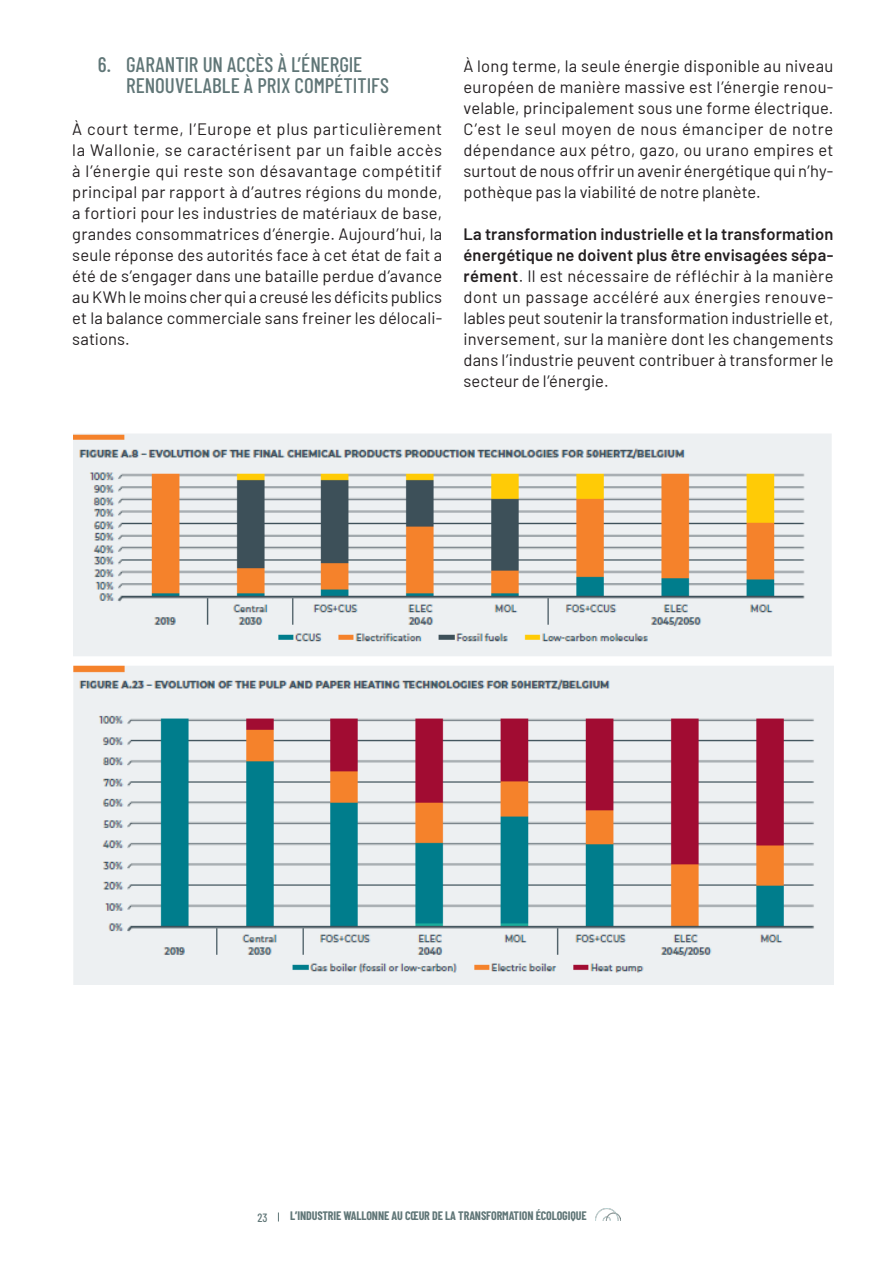
<style>
.page{position:relative;width:893px;height:1263px;background:#fff}
.page>*{position:absolute;margin:0;border:0;box-sizing:border-box;transform-origin:0 0}
._03_INTERTITRE{font:500 21px/21px "Barlow Condensed";color:#607677}
._04_TXT_COURANT{font:16.5px/21px "Barlow";letter-spacing:.005em;color:#231f20;text-align:justify}
.t1{font:700 12px "Barlow Condensed";letter-spacing:-.01em;color:#607677}
.t2{font:500 12px "Barlow Condensed";color:#607677}
.s1{font-weight:600}
</style>
<div class="page">
<img style="left:596px;top:1208px;width:25px;height:12px">
<img style="left:73px;top:434px;width:759px;height:222px">
<img style="left:73px;top:665px;width:760px;height:319px">
<p class="_03_INTERTITRE" style="left:126px;top:52px;width:264px;text-indent:-28px">6. GARANTIR UN ACCÈS À L’ÉNERGIE<br>RENOUVELABLE À PRIX COMPÉTITIFS</p>
<p class="_04_TXT_COURANT" style="left:72px;top:117px;width:371px">À court terme, l’Europe et plus particulièrement la Wallonie, se caractérisent par un faible accès à l’énergie qui reste son désavantage compétitif principal par rapport à d’autres régions du monde, a fortiori pour les industries de matériaux de base, grandes consommatrices d’énergie. Aujourd’hui, la seule réponse des autorités face à cet état de fait a été de s’engager dans une bataille perdue d’avance au KWh le moins cher qui a creusé les déficits publics et la balance commerciale sans freiner les délocali&shy;sations.</p>
<p class="_04_TXT_COURANT" style="left:463px;top:54px;width:371px">À long terme, la seule énergie disponible au niveau européen de manière massive est l’énergie renou&shy;velable, principalement sous une forme électrique.<br>C’est le seul moyen de nous émanciper de notre dépendance aux pétro, gazo, ou urano empires et surtout de nous offrir un avenir énergétique qui n’hy&shy;pothèque pas la viabilité de notre planète.</p>
<p class="_04_TXT_COURANT" style="left:463px;top:222px;width:371px"><span class="s1">La transformation industrielle et la transformation énergétique ne doivent plus être envisagées sépa&shy;rément</span>. Il est nécessaire de réfléchir à la manière dont un passage accéléré aux énergies renouve&shy;lables peut soutenir la transformation industrielle et, inversement, sur la manière dont les changements dans l’industrie peuvent contribuer à transformer le secteur de l’énergie.</p>
<p class="t2" style="left:257px;top:1208px;width:11px">23</p>
<p class="t1" style="left:290px;top:1207px;width:298px">L’INDUSTRIE WALLONNE AU CŒUR DE LA TRANSFORMATION ÉCOLOGIQUE</p>
</div>
